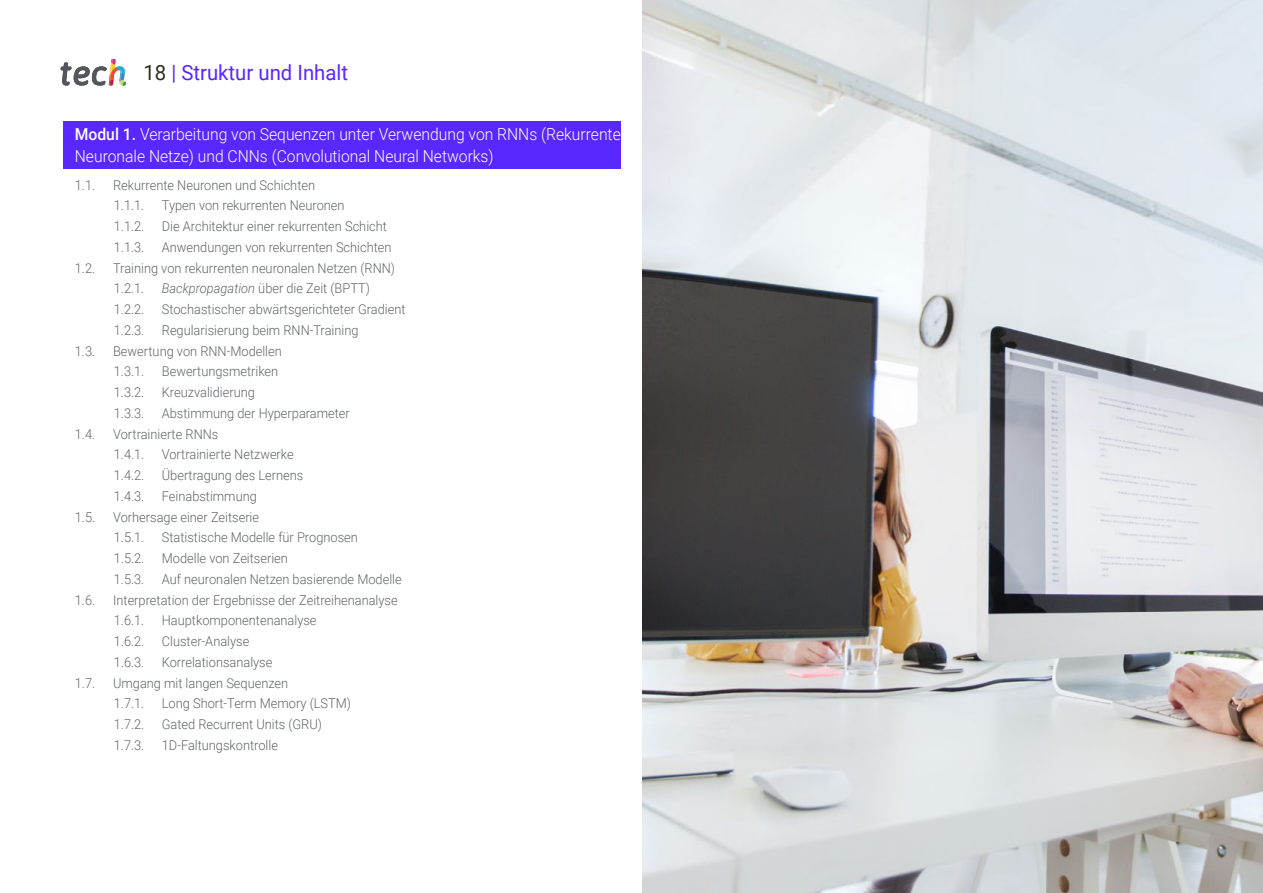
<style>
.page{position:relative;width:1263px;height:893px;background:#fff}
.page>*{position:absolute;margin:0;border:0;box-sizing:border-box;transform-origin:0 0}
.t1{font:21px "Roboto";color:#5927ff}
.t2{font:300 16.5px/22.5px "Roboto";color:#fff;scale:.95 1}
.t3{font:300 13.5px/20.7px "Roboto";color:#61646a;scale:.95 1}
.s1{color:#312e20}
.s2{font-weight:500}
.s3{font-style:italic}
</style>
<div class="page">
<img style="left:642px;top:0;width:621px;height:893px">
<div style="left:64px;top:121px;width:557px;height:48px;background:#5927ff"></div>
<svg style="left:61px;top:59px;width:65px;height:27px"></svg>
<h1 class="t1" style="left:144px;top:57px;width:206px"><span class="s1">18</span> | Struktur und Inhalt</h1>
<p class="t2" style="left:75px;top:122px;width:576px"><span class="s2">Modul 1.</span> Verarbeitung von Sequenzen unter Verwendung von RNNs (Rekurrente<br>Neuronale Netze) und CNNs (Convolutional Neural Networks)</p>
<p class="t3" style="left:75px;top:174px;width:23px">1.1.</p>
<p class="t3" style="left:113px;top:174px;width:214px">Rekurrente Neuronen und Schichten<br>1.1.1.</p>
<p class="t3" style="left:162px;top:195px;width:194px">Typen von rekurrenten Neuronen</p>
<p class="t3" style="left:114px;top:215px;width:34px">1.1.2.</p>
<p class="t3" style="left:162px;top:215px;width:238px">Die Architektur einer rekurrenten Schicht</p>
<p class="t3" style="left:114px;top:236px;width:34px">1.1.3.</p>
<p class="t3" style="left:162px;top:236px;width:243px">Anwendungen von rekurrenten Schichten</p>
<p class="t3" style="left:75px;top:257px;width:23px">1.2.</p>
<p class="t3" style="left:113px;top:257px;width:298px">Training von rekurrenten neuronalen Netzen (RNN)<br>1.2.1.</p>
<p class="t3" style="left:162px;top:278px;width:221px"><span class="s3">Backpropagation</span> über die Zeit (BPTT)</p>
<p class="t3" style="left:114px;top:298px;width:34px">1.2.2.</p>
<p class="t3" style="left:162px;top:298px;width:258px">Stochastischer abwärtsgerichteter Gradient</p>
<p class="t3" style="left:114px;top:319px;width:34px">1.2.3.</p>
<p class="t3" style="left:162px;top:319px;width:209px">Regularisierung beim RNN-Training</p>
<p class="t3" style="left:75px;top:340px;width:23px">1.3.</p>
<p class="t3" style="left:113px;top:340px;width:179px">Bewertung von RNN-Modellen<br>1.3.1.</p>
<p class="t3" style="left:162px;top:361px;width:124px">Bewertungsmetriken</p>
<p class="t3" style="left:114px;top:381px;width:34px">1.3.2.</p>
<p class="t3" style="left:162px;top:381px;width:99px">Kreuzvalidierung</p>
<p class="t3" style="left:114px;top:402px;width:34px">1.3.3.</p>
<p class="t3" style="left:162px;top:402px;width:199px">Abstimmung der Hyperparameter</p>
<p class="t3" style="left:75px;top:423px;width:23px">1.4.</p>
<p class="t3" style="left:113px;top:423px;width:112px">Vortrainierte RNNs<br>1.4.1.</p>
<p class="t3" style="left:162px;top:444px;width:140px">Vortrainierte Netzwerke</p>
<p class="t3" style="left:114px;top:464px;width:34px">1.4.2.</p>
<p class="t3" style="left:162px;top:464px;width:150px">Übertragung des Lernens</p>
<p class="t3" style="left:114px;top:485px;width:34px">1.4.3.</p>
<p class="t3" style="left:162px;top:485px;width:102px">Feinabstimmung</p>
<p class="t3" style="left:75px;top:506px;width:23px">1.5.</p>
<p class="t3" style="left:113px;top:506px;width:155px">Vorhersage einer Zeitserie<br>1.5.1.</p>
<p class="t3" style="left:162px;top:527px;width:208px">Statistische Modelle für Prognosen</p>
<p class="t3" style="left:114px;top:547px;width:34px">1.5.2.</p>
<p class="t3" style="left:162px;top:547px;width:134px">Modelle von Zeitserien</p>
<p class="t3" style="left:114px;top:568px;width:34px">1.5.3.</p>
<p class="t3" style="left:162px;top:568px;width:254px">Auf neuronalen Netzen basierende Modelle</p>
<p class="t3" style="left:75px;top:589px;width:23px">1.6.</p>
<p class="t3" style="left:113px;top:589px;width:301px">Interpretation der Ergebnisse der Zeitreihenanalyse<br>1.6.1.</p>
<p class="t3" style="left:162px;top:610px;width:164px">Hauptkomponentenanalyse</p>
<p class="t3" style="left:114px;top:630px;width:34px">1.6.2.</p>
<p class="t3" style="left:162px;top:630px;width:94px">Cluster-Analyse</p>
<p class="t3" style="left:114px;top:651px;width:34px">1.6.3.</p>
<p class="t3" style="left:162px;top:651px;width:118px">Korrelationsanalyse</p>
<p class="t3" style="left:75px;top:672px;width:23px">1.7.</p>
<p class="t3" style="left:113px;top:672px;width:186px">Umgang mit langen Sequenzen<br>1.7.1.</p>
<p class="t3" style="left:162px;top:693px;width:201px">Long Short-Term Memory (LSTM)</p>
<p class="t3" style="left:114px;top:713px;width:34px">1.7.2.</p>
<p class="t3" style="left:162px;top:713px;width:170px">Gated Recurrent Units (GRU)</p>
<p class="t3" style="left:114px;top:734px;width:34px">1.7.3.</p>
<p class="t3" style="left:162px;top:734px;width:124px">1D-Faltungskontrolle</p>
</div>
